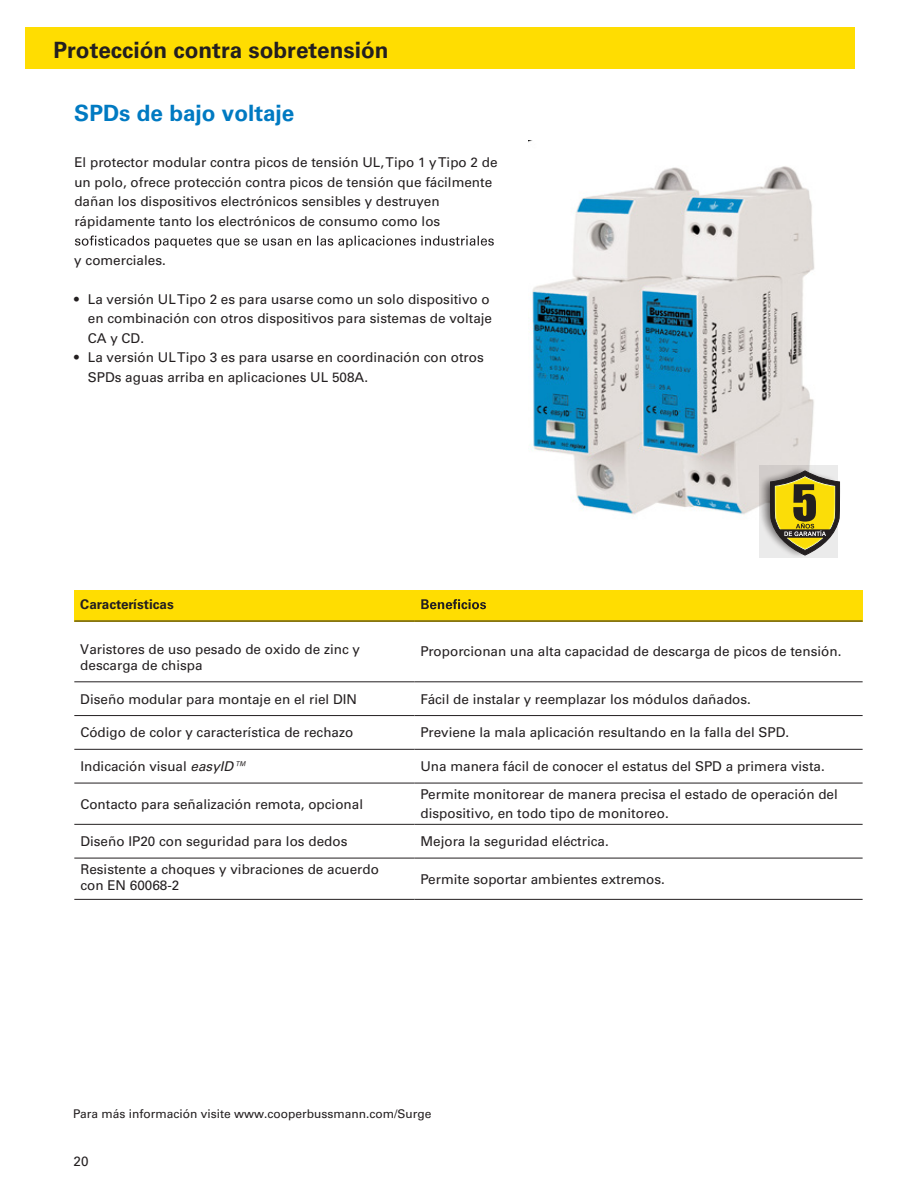
<style>
.page{position:relative;width:918px;height:1188px;background:#fff}
.page>*{position:absolute;margin:0;border:0;box-sizing:border-box;transform-origin:0 0}
.t1{font:700 22.5px "Univers LT Std";color:#231f20}
.t2{font:700 22.5px "Univers LT Std";color:#007ac2}
.t3{font:13.5px/19.5px "Univers LT Std";color:#231f20}
.t4{font:700 13.5px "Univers LT Std";color:#231f20}
.t5{font:12px "Univers LT Std";color:#231f20}
.s1{font-style:italic}
</style>
<div class="page">
<div style="left:74px;top:590px;width:788px;height:31px;background:#ffdd01"></div>
<img style="left:528px;top:140px;width:287px;height:375px">
<hr style="left:74px;top:899px;width:340px;height:1px;background:#231f20">
<hr style="left:414px;top:899px;width:449px;height:1px;background:#231f20">
<hr style="left:74px;top:621px;width:340px;height:1px;background:#231f20">
<hr style="left:414px;top:621px;width:449px;height:1px;background:#231f20">
<hr style="left:74px;top:681px;width:340px;height:1px;background:#231f20">
<hr style="left:414px;top:681px;width:449px;height:1px;background:#231f20">
<hr style="left:74px;top:715px;width:340px;height:1px;background:#231f20">
<hr style="left:414px;top:715px;width:449px;height:1px;background:#231f20">
<hr style="left:74px;top:749px;width:340px;height:1px;background:#231f20">
<hr style="left:414px;top:749px;width:449px;height:1px;background:#231f20">
<hr style="left:74px;top:783px;width:340px;height:1px;background:#231f20">
<hr style="left:414px;top:783px;width:449px;height:1px;background:#231f20">
<hr style="left:74px;top:824px;width:340px;height:1px;background:#231f20">
<hr style="left:414px;top:824px;width:449px;height:1px;background:#231f20">
<hr style="left:74px;top:858px;width:340px;height:1px;background:#231f20">
<hr style="left:414px;top:858px;width:449px;height:1px;background:#231f20">
<svg style="left:421px;top:599px;width:65px;height:10px"></svg>
<svg style="left:75px;top:236px;width:419px;height:12px"></svg>
<svg style="left:759px;top:465px;width:78px;height:93px;background:#d1cfce"></svg>
<svg style="left:770px;top:471px;width:70px;height:84px;background:#a59846"></svg>
<div style="left:26px;top:27px;width:829px;height:42px;background:#ffdd01"></div>
<h1 class="t1" style="left:53px;top:37px;width:337px">Protección contra sobretensión</h1>
<h1 class="t2" style="left:74px;top:100px;width:222px">SPDs de bajo voltaje</h1>
<p class="t3" style="left:74px;top:153px;width:425px">El protector modular contra picos de tensión UL, Tipo 1 y Tipo 2 de un polo, ofrece protección contra picos de tensión que fácilmente dañan los dispositivos electrónicos sensibles y destruyen rápidamente tanto los electrónicos de consumo como los</p>
<p class="t3" style="left:74px;top:250px;width:93px">y comerciales.</p>
<p class="t3" style="left:88px;top:290px;width:406px;text-indent:-14px">• La versión UL Tipo 2 es para usarse como un solo dispositivo o en combinación con otros dispositivos para sistemas de voltaje<br>CA y CD.</p>
<p class="t3" style="left:88px;top:348px;width:397px;text-indent:-14px">• La versión UL Tipo 3 es para usarse en coordinación con otros<br>SPDs aguas arriba en aplicaciones UL 508A.</p>
<p class="t4" style="left:80px;top:596px;width:95px">Características</p>
<p class="t3" style="left:80px;top:641px;width:281px;line-height:16.2px">Varistores de uso pesado de oxido de zinc y descarga de chispa</p>
<p class="t3" style="left:420px;top:642px;width:423px">Proporcionan una alta capacidad de descarga de picos de tensión.</p>
<p class="t3" style="left:80px;top:689px;width:278px">Diseño modular para montaje en el riel DIN</p>
<p class="t3" style="left:420px;top:689px;width:332px">Fácil de instalar y reemplazar los módulos dañados.</p>
<p class="t3" style="left:80px;top:723px;width:275px">Código de color y característica de rechazo</p>
<p class="t3" style="left:420px;top:723px;width:370px">Previene la mala aplicación resultando en la falla del SPD.</p>
<p class="t3" style="left:80px;top:757px;width:168px">Indicación visual <span class="s1">easyID™</span></p>
<p class="t3" style="left:420px;top:757px;width:406px">Una manera fácil de conocer el estatus del SPD a primera vista.</p>
<p class="t3" style="left:80px;top:794px;width:284px">Contacto para señalización remota, opcional</p>
<p class="t3" style="left:420px;top:784px;width:419px">Permite monitorear de manera precisa el estado de operación del dispositivo, en todo tipo de monitoreo.</p>
<p class="t3" style="left:80px;top:832px;width:269px">Diseño IP20 con seguridad para los dedos</p>
<p class="t3" style="left:420px;top:832px;width:190px">Mejora la seguridad eléctrica.</p>
<p class="t3" style="left:80px;top:861px;width:300px;line-height:16.2px">Resistente a choques y vibraciones de acuerdo con EN 60068-2</p>
<p class="t3" style="left:420px;top:869px;width:246px">Permite soportar ambientes extremos.</p>
<p class="t5" style="left:73px;top:1106px;width:360px">Para más información visite www.cooperbussmann.com/Surge</p>
<p class="t3" style="left:74px;top:1151px;width:17px">20</p>
</div>
